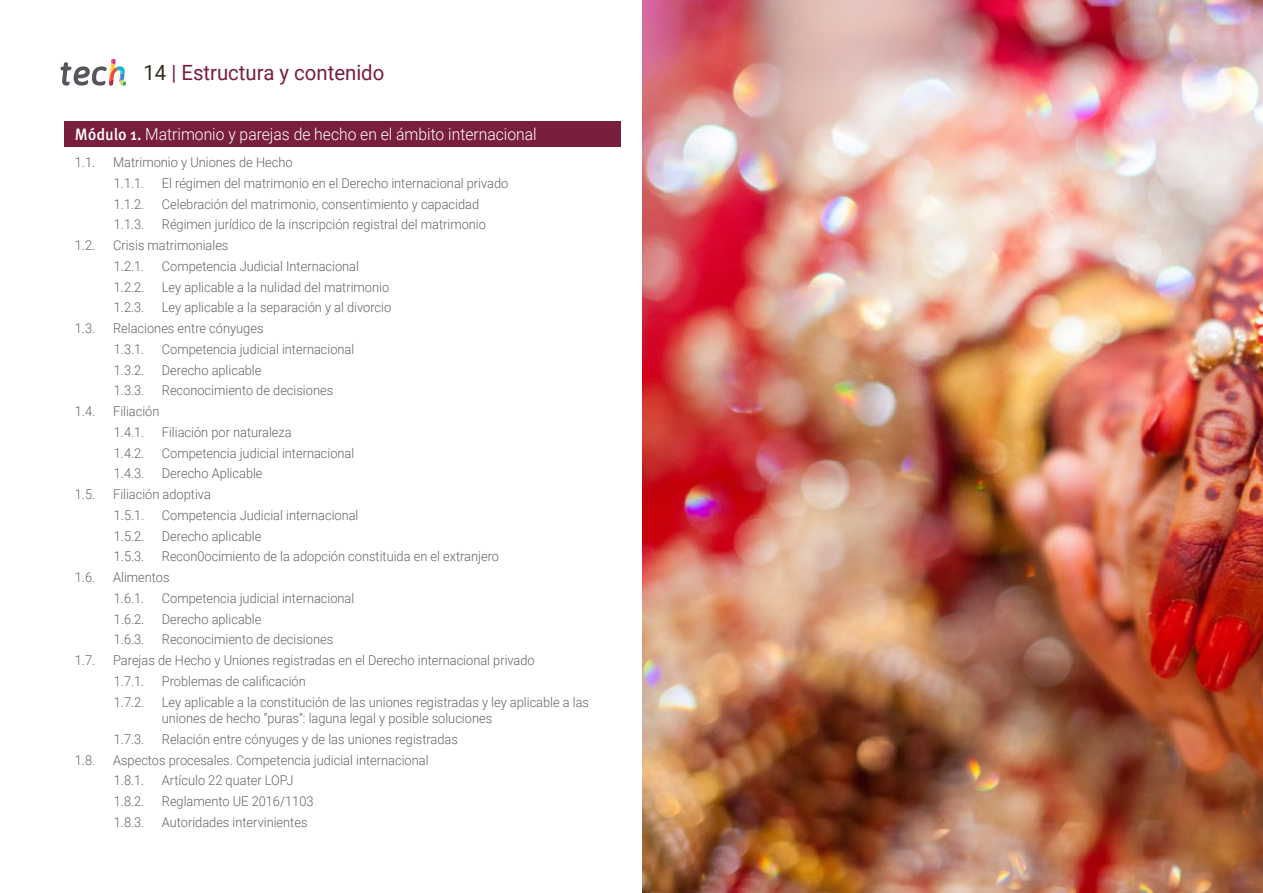
<style>
.page{position:relative;width:1263px;height:893px;background:#fff}
.page>*{position:absolute;margin:0;border:0;box-sizing:border-box;transform-origin:0 0}
.t1{font:21px "Roboto";color:#791e3c}
.t2{font:300 16.5px "Roboto";color:#fff;scale:.95 1}
.t3{font:300 13.5px/20.7px "Roboto";color:#61646a;scale:.95 1}
.s1{color:#312e20}
.s2{font-family:"Meta Pro";font-weight:500}
</style>
<div class="page">
<div style="left:64px;top:121px;width:557px;height:25px;background:#791e3c"></div>
<svg style="left:61px;top:59px;width:65px;height:27px"></svg>
<img style="left:642px;top:0;width:621px;height:893px">
<h1 class="t1" style="left:144px;top:57px;width:242px"><span class="s1">14</span> | Estructura y contenido</h1>
<p class="t2" style="left:75px;top:123px;width:488px"><span class="s2">Módulo 1.</span> Matrimonio y parejas de hecho en el ámbito internacional</p>
<p class="t3" style="left:75px;top:151px;width:23px">1.1.</p>
<p class="t3" style="left:113px;top:151px;width:190px">Matrimonio y Uniones de Hecho<br>1.1.1.</p>
<p class="t3" style="left:162px;top:172px;width:366px">El régimen del matrimonio en el Derecho internacional privado</p>
<p class="t3" style="left:114px;top:193px;width:34px">1.1.2.</p>
<p class="t3" style="left:162px;top:193px;width:335px">Celebración del matrimonio, consentimiento y capacidad</p>
<p class="t3" style="left:114px;top:214px;width:34px">1.1.3.</p>
<p class="t3" style="left:162px;top:214px;width:343px">Régimen jurídico de la inscripción registral del matrimonio</p>
<p class="t3" style="left:75px;top:234px;width:23px">1.2.</p>
<p class="t3" style="left:113px;top:234px;width:123px">Crisis matrimoniales<br>1.2.1.</p>
<p class="t3" style="left:162px;top:255px;width:209px">Competencia Judicial Internacional</p>
<p class="t3" style="left:114px;top:276px;width:34px">1.2.2.</p>
<p class="t3" style="left:162px;top:276px;width:241px">Ley aplicable a la nulidad del matrimonio</p>
<p class="t3" style="left:114px;top:297px;width:34px">1.2.3.</p>
<p class="t3" style="left:162px;top:297px;width:243px">Ley aplicable a la separación y al divorcio</p>
<p class="t3" style="left:75px;top:317px;width:23px">1.3.</p>
<p class="t3" style="left:113px;top:317px;width:160px">Relaciones entre cónyuges<br>1.3.1.</p>
<p class="t3" style="left:162px;top:338px;width:204px">Competencia judicial internacional</p>
<p class="t3" style="left:114px;top:359px;width:34px">1.3.2.</p>
<p class="t3" style="left:162px;top:359px;width:106px">Derecho aplicable</p>
<p class="t3" style="left:114px;top:380px;width:34px">1.3.3.</p>
<p class="t3" style="left:162px;top:380px;width:182px">Reconocimiento de decisiones</p>
<p class="t3" style="left:75px;top:400px;width:23px">1.4.</p>
<p class="t3" style="left:113px;top:400px;width:50px">Filiación<br>1.4.1.</p>
<p class="t3" style="left:162px;top:421px;width:138px">Filiación por naturaleza</p>
<p class="t3" style="left:114px;top:442px;width:34px">1.4.2.</p>
<p class="t3" style="left:162px;top:442px;width:204px">Competencia judicial internacional</p>
<p class="t3" style="left:114px;top:463px;width:34px">1.4.3.</p>
<p class="t3" style="left:162px;top:463px;width:108px">Derecho Aplicable</p>
<p class="t3" style="left:75px;top:483px;width:23px">1.5.</p>
<p class="t3" style="left:113px;top:483px;width:104px">Filiación adoptiva<br>1.5.1.</p>
<p class="t3" style="left:162px;top:504px;width:208px">Competencia Judicial internacional</p>
<p class="t3" style="left:114px;top:525px;width:34px">1.5.2.</p>
<p class="t3" style="left:162px;top:525px;width:106px">Derecho aplicable</p>
<p class="t3" style="left:114px;top:546px;width:34px">1.5.3.</p>
<p class="t3" style="left:162px;top:546px;width:356px">Recon0ocimiento de la adopción constituida en el extranjero</p>
<p class="t3" style="left:75px;top:566px;width:23px">1.6.</p>
<p class="t3" style="left:113px;top:566px;width:61px">Alimentos<br>1.6.1.</p>
<p class="t3" style="left:162px;top:587px;width:204px">Competencia judicial internacional</p>
<p class="t3" style="left:114px;top:608px;width:34px">1.6.2.</p>
<p class="t3" style="left:162px;top:608px;width:106px">Derecho aplicable</p>
<p class="t3" style="left:114px;top:629px;width:34px">1.6.3.</p>
<p class="t3" style="left:162px;top:629px;width:182px">Reconocimiento de decisiones</p>
<p class="t3" style="left:75px;top:649px;width:23px">1.7.</p>
<p class="t3" style="left:113px;top:649px;width:445px">Parejas de Hecho y Uniones registradas en el Derecho internacional privado<br>1.7.1.</p>
<p class="t3" style="left:162px;top:670px;width:153px">Problemas de calificación</p>
<p class="t3" style="left:114px;top:691px;width:34px">1.7.2.</p>
<p class="t3" style="left:162px;top:693px;width:451px;line-height:16.5px">Ley aplicable a la constitución de las uniones registradas y ley aplicable a las uniones de hecho “puras”: laguna legal y posible soluciones</p>
<p class="t3" style="left:114px;top:728px;width:34px">1.7.3.</p>
<p class="t3" style="left:162px;top:728px;width:313px">Relación entre cónyuges y de las uniones registradas</p>
<p class="t3" style="left:75px;top:749px;width:23px">1.8.</p>
<p class="t3" style="left:113px;top:749px;width:333px">Aspectos procesales. Competencia judicial internacional<br>1.8.1.</p>
<p class="t3" style="left:162px;top:770px;width:140px">Artículo 22 quater LOPJ</p>
<p class="t3" style="left:114px;top:790px;width:34px">1.8.2.</p>
<p class="t3" style="left:162px;top:790px;width:161px">Reglamento UE 2016/1103</p>
<p class="t3" style="left:114px;top:811px;width:34px">1.8.3.</p>
<p class="t3" style="left:162px;top:811px;width:155px">Autoridades intervinientes</p>
</div>
